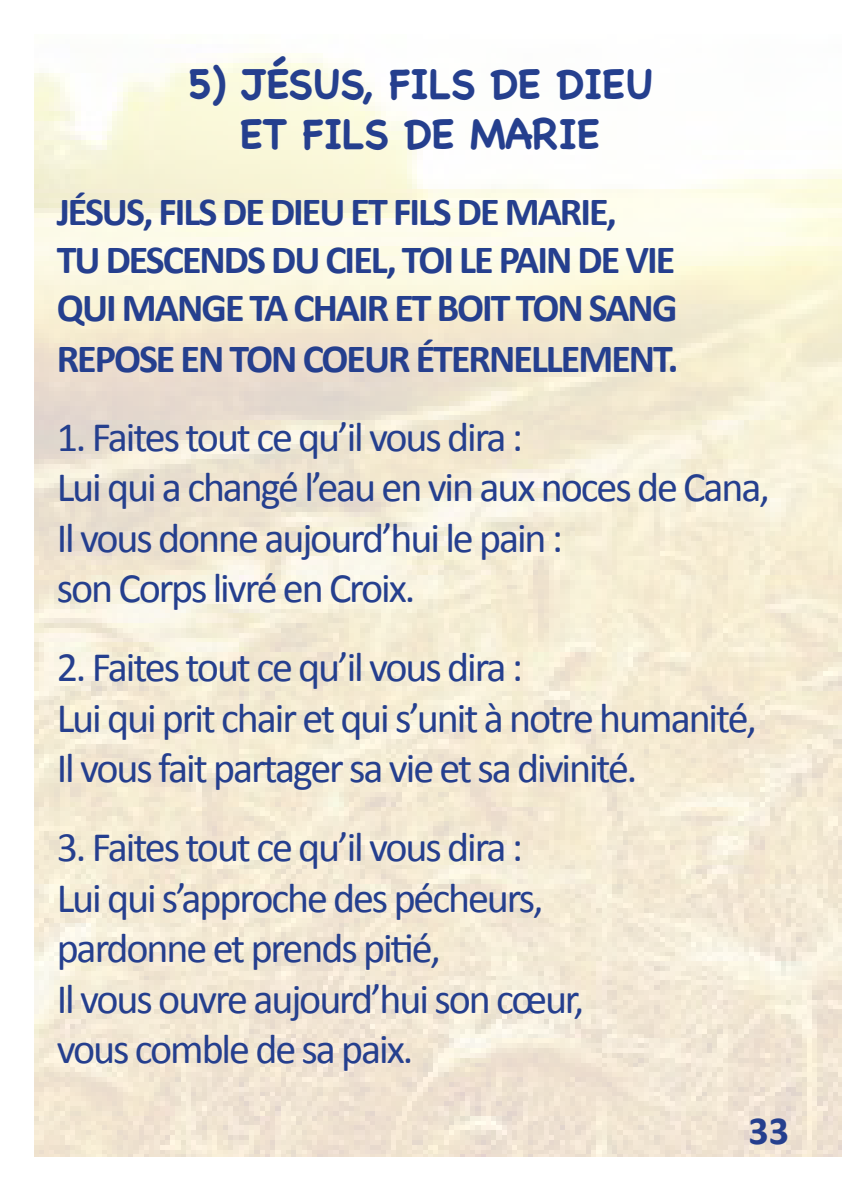
<style>
.page{position:relative;width:842px;height:1191px;background:#fff}
.page>*{position:absolute;margin:0;border:0;box-sizing:border-box;transform-origin:0 0}
.t1{font:42px/50.4px "Calibri";letter-spacing:-.05em;color:#253f8e}
.t2{font:700 42px/50.4px "Chalkboard";letter-spacing:-.025em;color:#253f8e;text-align:center}
.t3{font:700 40px/48.8px "Calibri";letter-spacing:-.05em;color:#253f8e}
</style>
<div class="page">
<img style="left:34px;top:53px;width:808px;height:1104px">
<p class="t2" style="left:187px;top:58px;width:468px">5) JÉSUS, FILS DE DIEU<br>ET FILS DE MARIE</p>
<p class="t3" style="left:57px;top:188px;width:623px">JÉSUS, FILS DE DIEU ET FILS DE MARIE,<br>TU DESCENDS DU CIEL, TOI LE PAIN DE VIE QUI MANGE TA CHAIR ET BOIT TON SANG REPOSE EN TON COEUR ÉTERNELLEMENT.</p>
<p class="t1" style="left:57px;top:412px;width:715px">1. Faites tout ce qu’il vous dira :<br>Lui qui a changé l’eau en vin aux noces de Cana, Il vous donne aujourd’hui le pain :<br>son Corps livré en Croix.</p>
<p class="t1" style="left:57px;top:642px;width:702px">2. Faites tout ce qu’il vous dira :<br>Lui qui prit chair et qui s’unit à notre humanité,<br>Il vous fait partager sa vie et sa divinité.</p>
<p class="t1" style="left:57px;top:822px;width:529px">3. Faites tout ce qu’il vous dira :<br>Lui qui s’approche des pécheurs, pardonne et prends pitié,<br>Il vous ouvre aujourd’hui son cœur, vous comble de sa paix.</p>
<p class="t3" style="left:748px;top:1106px;width:42px">33</p>
</div>
